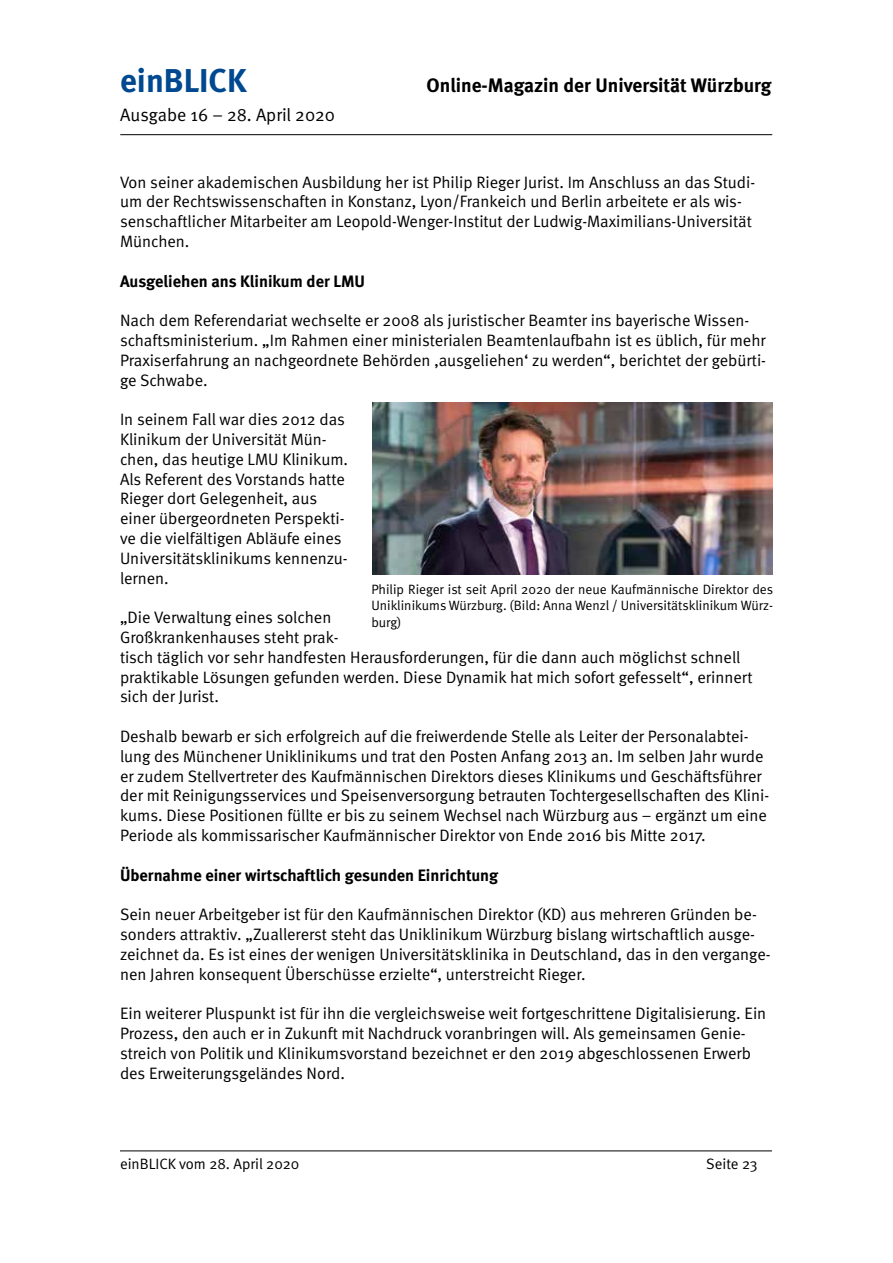
<style>
.page{position:relative;width:893px;height:1263px;background:#fff}
.page>*{position:absolute;margin:0;border:0;box-sizing:border-box;transform-origin:0 0}
.t1{font:700 33px "Meta";color:#004990}
.t2{font:700 19.5px "Meta";color:#000}
.t3{font:18px "Meta Normal";color:#000}
.t4{font:16.5px/19.8px "Meta Normal";color:#000}
.t5{font:700 16.5px "Meta";color:#000}
.t6{font:15px "Meta Normal";color:#000}
.t7{font:13.5px/16.2px "Meta Normal";color:#000;text-align:justify}
</style>
<div class="page">
<hr style="left:120px;top:134px;width:652px;height:1px;background:#000">
<hr style="left:120px;top:1150px;width:652px;height:1px;background:#000">
<img style="left:373px;top:403px;width:400px;height:171px">
<h1 class="t1" style="left:120px;top:61px;width:128px">einBLICK</h1>
<p class="t2" style="left:427px;top:74px;width:346px">Online-Magazin der Universität Würzburg</p>
<p class="t3" style="left:120px;top:105px;width:216px">Ausgabe 16 – 28. April 2020</p>
<p class="t4" style="left:120px;top:172px;width:637px">Von seiner akademischen Ausbildung her ist Philip Rieger Jurist. Im Anschluss an das Studi&shy;um der Rechtswissenschaften in Konstanz, Lyon/Frankeich und Berlin arbeitete er als wis&shy;senschaftlicher Mitarbeiter am Leopold-Wenger-Institut der Ludwig-Maximilians-Universität München.</p>
<p class="t5" style="left:120px;top:271px;width:247px">Ausgeliehen ans Klinikum der LMU</p>
<p class="t4" style="left:120px;top:310px;width:648px">Nach dem Referendariat wechselte er 2008 als juristischer Beamter ins bayerische Wissen&shy;schaftsministerium. „Im Rahmen einer ministerialen Beamtenlaufbahn ist es üblich, für mehr Praxiserfahrung an nachgeordnete Behörden ‚ausgeliehen‘ zu werden“, berichtet der gebürti&shy;ge Schwabe.</p>
<p class="t4" style="left:120px;top:409px;width:230px">In seinem Fall war dies 2012 das<br>Klinikum der Universität Mün&shy;chen, das heutige LMU Klinikum.<br>Als Referent des Vorstands hatte<br>Rieger dort Gelegenheit, aus einer übergeordneten Perspekti&shy;ve die vielfältigen Abläufe eines<br>Universitätsklinikums kennenzu&shy;lernen.</p>
<p class="t4" style="left:120px;top:607px;width:634px">„Die Verwaltung eines solchen<br>Großkrankenhauses steht prak-<br>tisch täglich vor sehr handfesten Herausforderungen, für die dann auch möglichst schnell praktikable Lösungen gefunden werden. Diese Dynamik hat mich sofort gefesselt“, erinnert sich der Jurist.</p>
<p class="t4" style="left:120px;top:726px;width:651px">Deshalb bewarb er sich erfolgreich auf die freiwerdende Stelle als Leiter der Personalabtei&shy;lung des Münchener Uniklinikums und trat den Posten Anfang 2013 an. Im selben Jahr wurde er zudem Stellvertreter des Kaufmännischen Direktors dieses Klinikums und Geschäftsführer der mit Reinigungsservices und Speisenversorgung betrauten Tochtergesellschaften des Klini&shy;kums. Diese Positionen füllte er bis zu seinem Wechsel nach Würzburg aus – ergänzt um eine Periode als kommissarischer Kaufmännischer Direktor von Ende 2016 bis Mitte 2017.</p>
<p class="t5" style="left:120px;top:865px;width:380px">Übernahme einer wirtschaftlich gesunden Einrichtung</p>
<p class="t4" style="left:120px;top:904px;width:652px">Sein neuer Arbeitgeber ist für den Kaufmännischen Direktor (KD) aus mehreren Gründen be&shy;sonders attraktiv. „Zuallererst steht das Uniklinikum Würzburg bislang wirtschaftlich ausge&shy;zeichnet da. Es ist eines der wenigen Universitätsklinika in Deutschland, das in den vergange&shy;nen Jahren konsequent Überschüsse erzielte“, unterstreicht Rieger.</p>
<p class="t4" style="left:120px;top:1003px;width:648px">Ein weiterer Pluspunkt ist für ihn die vergleichsweise weit fortgeschrittene Digitalisierung. Ein Prozess, den auch er in Zukunft mit Nachdruck voranbringen will. Als gemeinsamen Genie&shy;streich von Politik und Klinikumsvorstand bezeichnet er den 2019 abgeschlossenen Erwerb des Erweiterungsgeländes Nord.</p>
<p class="t7" style="left:371px;top:581px;width:403px">Philip Rieger ist seit April 2020 der neue Kaufmännische Direktor des Uniklinikums Würzburg. (Bild: Anna Wenzl / Universitätsklinikum Würz&shy;burg)</p>
<p class="t6" style="left:120px;top:1155px;width:181px">einBLICK vom 28. April 2020</p>
<p class="t6" style="left:706px;top:1155px;width:53px">Seite 23</p>
</div>
